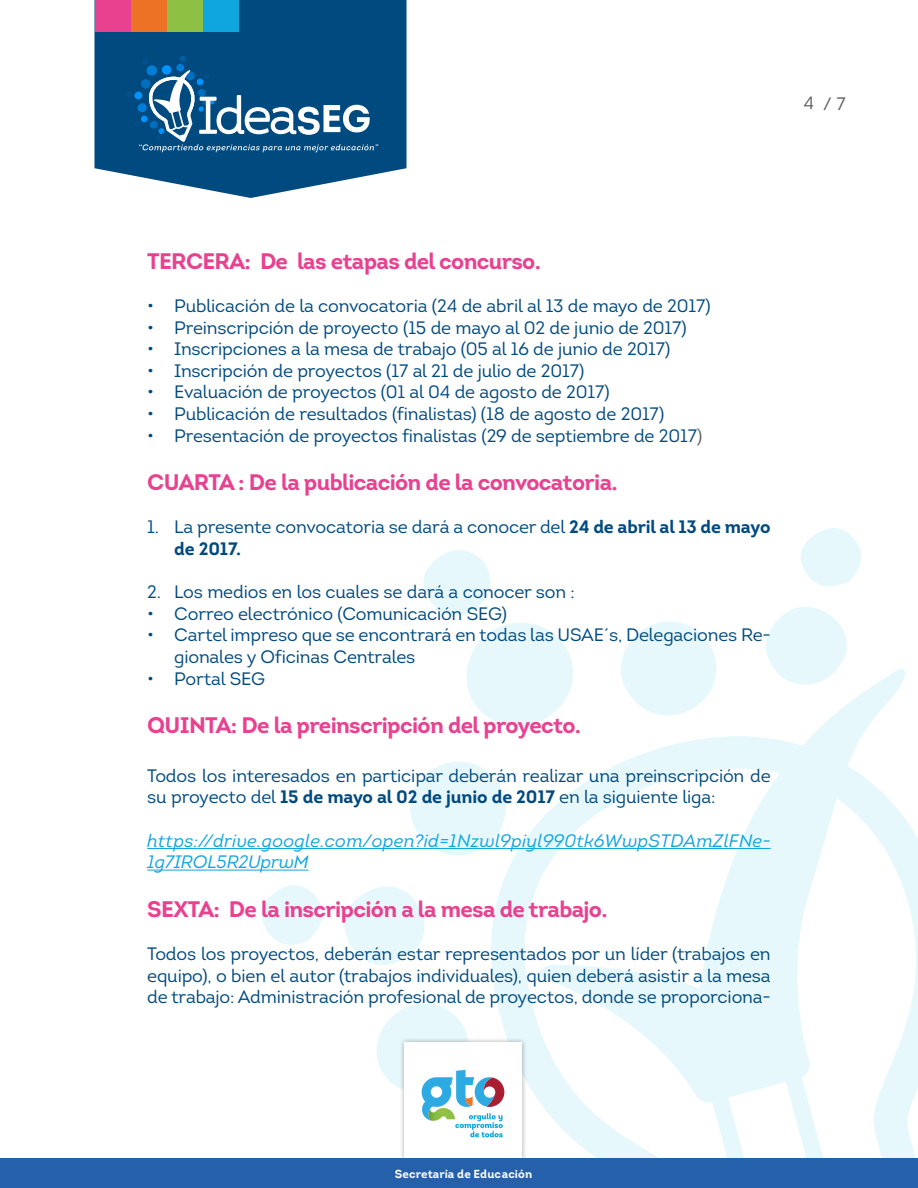
<style>
.page{position:relative;width:918px;height:1188px;background:#fff}
.page>*{position:absolute;margin:0;border:0;box-sizing:border-box;transform-origin:0 0}
.t1{font:700 22.5px "Intro";letter-spacing:-.03em;color:#e84190}
.t2{font:18px/21.6px "Intro";letter-spacing:-.01em;color:#004a7f}
.t3{font:italic 18px/21.6px "Intro";letter-spacing:.015em;color:#0fa5df}
.t4{font:18px "Intro";color:#5f5e5e}
.t5{font:700 11.7px "Intro";color:#fff}
.s1{font-family:"Intro Book Caps"}
.s2{color:#5f5e5e}
.s3{font-weight:700}
</style>
<div class="page">
<svg style="left:466px;top:623px;width:107px;height:90px"></svg>
<svg style="left:410px;top:762px;width:73px;height:94px"></svg>
<svg style="left:621px;top:621px;width:95px;height:91px"></svg>
<svg style="left:766px;top:607px;width:81px;height:55px"></svg>
<svg style="left:423px;top:550px;width:68px;height:66px"></svg>
<svg style="left:262px;top:885px;width:61px;height:60px"></svg>
<svg style="left:801px;top:528px;width:61px;height:58px"></svg>
<svg style="left:483px;top:712px;width:435px;height:447px"></svg>
<svg style="left:691px;top:662px;width:224px;height:441px"></svg>
<svg style="left:339px;top:887px;width:504px;height:272px"></svg>
<div style="left:0;top:1159px;width:918px;height:29px;background:#2561ab"></div>
<svg style="left:94px;top:0;width:312px;height:198px;fill:#004a7f"></svg>
<svg style="left:126px;top:56px;width:252px;height:97px"></svg>
<div style="left:95px;top:1px;width:36px;height:31px;background:#e84190"></div>
<div style="left:167px;top:1px;width:36px;height:31px;background:#8ec043"></div>
<div style="left:131px;top:1px;width:36px;height:31px;background:#ee7225"></div>
<div style="left:203px;top:1px;width:35px;height:31px;background:#0fa5df"></div>
<hr style="left:147px;top:848px;width:624px;height:1px;background:#0fa5df">
<hr style="left:147px;top:870px;width:162px;height:1px;background:#0fa5df">
<p class="t4" style="left:804px;top:92px;width:44px"><span class="s1">4</span> / 7</p>
<p class="t1" style="left:147px;top:247px;width:395px">TERCERA: De las etapas del concurso.</p>
<p class="t2" style="left:147px;top:295px;width:565px">• Publicación de la convocatoria (24 de abril al 13 de mayo de 2017)</p>
<p class="t2" style="left:147px;top:317px;width:541px">• Preinscripción de proyecto (15 de mayo al 02 de junio de 2017)</p>
<p class="t2" style="left:147px;top:338px;width:525px">• Inscripciones a la mesa de trabajo (05 al 16 de junio de 2017)</p>
<p class="t2" style="left:147px;top:360px;width:439px">• Inscripción de proyectos (17 al 21 de julio de 2017)</p>
<p class="t2" style="left:147px;top:382px;width:464px">• Evaluación de proyectos (01 al 04 de agosto de 2017)</p>
<p class="t2" style="left:147px;top:403px;width:518px">• Publicación de resultados (finalistas) (18 de agosto de 2017)</p>
<p class="t2" style="left:147px;top:425px;width:557px">• Presentación de proyectos finalistas (29 de septiembre de 2017<span class="s2">)</span></p>
<p class="t1" style="left:147px;top:468px;width:472px">CUARTA : De la publicación de la convocatoria.</p>
<p class="t2" style="left:174px;top:517px;width:598px;text-indent:-27px">1. La presente convocatoria se dará a conocer del <span class="s3">24 de abril al 13 de mayo de 2017.</span></p>
<p class="t2" style="left:147px;top:581px;width:429px">2. Los medios en los cuales se dará a conocer son :</p>
<p class="t2" style="left:147px;top:603px;width:361px">• Correo electrónico (Comunicación SEG)</p>
<p class="t2" style="left:174px;top:625px;width:598px;text-indent:-27px">• Cartel impreso que se encontrará en todas las USAE´s, Delegaciones Re&shy;gionales y Oficinas Centrales</p>
<p class="t2" style="left:147px;top:668px;width:119px">• Portal SEG</p>
<p class="t1" style="left:147px;top:711px;width:435px">QUINTA: De la preinscripción del proyecto.</p>
<p class="t2" style="left:147px;top:765px;width:625px">Todos los interesados en participar deberán realizar una preinscripción de su proyecto del <span class="s3">15 de mayo al 02 de junio de 2017</span> en la siguiente liga:</p>
<p class="t3" style="left:147px;top:830px;width:625px">https://drive.google.com/open?id=1Nzwl9piyl990tk6WwpSTDAmZlFNe-<br>1g7IROL5R2UprwM</p>
<p class="t1" style="left:147px;top:895px;width:462px">SEXTA: De la inscripción a la mesa de trabajo.</p>
<p class="t2" style="left:147px;top:943px;width:625px;text-align:justify">Todos los proyectos, deberán estar representados por un líder (trabajos en equipo), o bien el autor (trabajos individuales), quien deberá asistir a la mesa de trabajo: Administración profesional de proyectos, donde se proporciona-</p>
<p class="t5" style="left:395px;top:1166px;width:139px">Secretaría de Educación</p>
</div>
